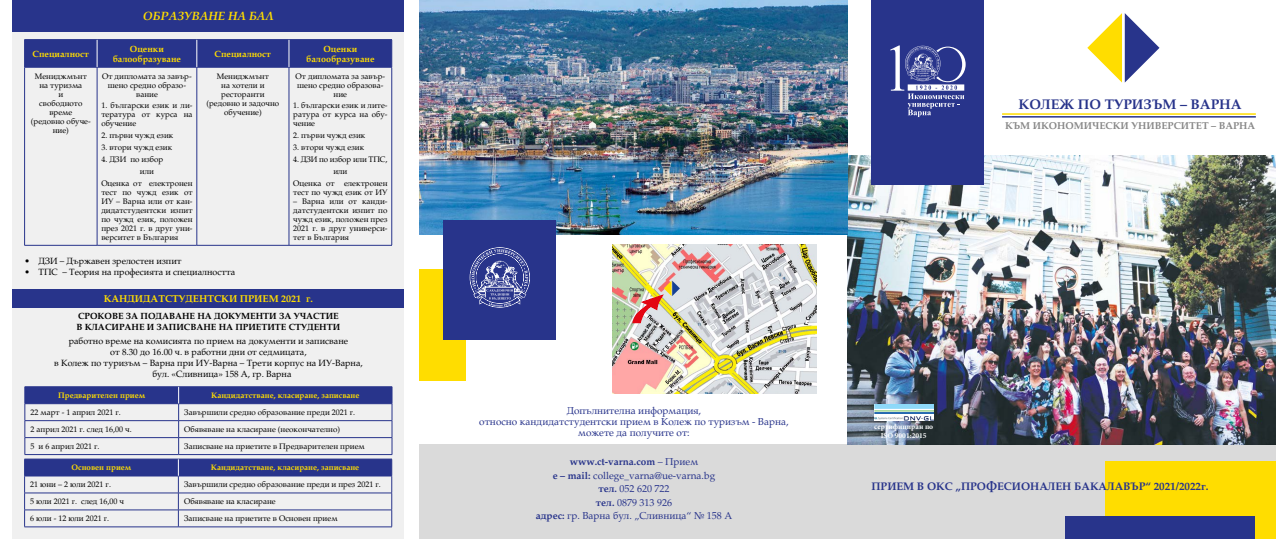
<style>
.page{position:relative;width:1276px;height:539px;background:#fff}
.page>*{position:absolute;margin:0;border:0;box-sizing:border-box;transform-origin:0 0}
.t1{font:700 14px "SP Palatine ML";color:#28348b}
.t2{font:italic 700 12px "SP Palatine ML";color:#fd0}
.t3{font:700 11px "SP Palatine ML";color:#28348b}
.t4{font:10px/13.4px "SP Palatine ML";color:#28348b;text-align:center}
.t5{font:700 10px "SP Palatine ML";color:#878787}
.t6{font:700 10px "SP Palatine ML";color:#fd0}
.t7{font:9px "SP Palatine ML";color:#000}
.t8{font:700 9px/11px "SP Palatine ML";color:#000}
.t9{font:700 9px/10px "SP Palatine ML";color:#fd0;text-align:center}
.t10{font:8px/9px "SP Palatine ML";color:#000;text-align:center}
.t11{font:700 8px "SP Palatine ML";color:#fd0}
.t12{font:700 7.5px/8px "Minion Pro";color:#fff;text-align:center}
.s1{font-weight:700}
</style>
<div class="page">
<div style="left:13px;top:31px;width:391px;height:508px;background:#f0f0f0"></div>
<div style="left:13px;top:0;width:391px;height:31px;background:#28348b"></div>
<div style="left:13px;top:289px;width:391px;height:19px;background:#28348b"></div>
<div style="left:420px;top:444px;width:856px;height:95px;background:#dadada"></div>
<hr style="left:24px;top:39px;width:73px;height:1px;background:#28348b">
<hr style="left:97px;top:39px;width:100px;height:1px;background:#28348b">
<hr style="left:197px;top:39px;width:92px;height:1px;background:#28348b">
<hr style="left:289px;top:39px;width:103px;height:1px;background:#28348b">
<hr style="left:24px;top:67px;width:73px;height:1px;background:#28348b">
<hr style="left:24px;top:67px;width:1px;height:178px;background:#28348b">
<hr style="left:97px;top:67px;width:100px;height:1px;background:#28348b">
<hr style="left:97px;top:67px;width:1px;height:178px;background:#28348b">
<hr style="left:197px;top:67px;width:92px;height:1px;background:#28348b">
<hr style="left:197px;top:67px;width:1px;height:178px;background:#28348b">
<hr style="left:289px;top:67px;width:103px;height:1px;background:#28348b">
<hr style="left:289px;top:67px;width:1px;height:178px;background:#28348b">
<hr style="left:391px;top:67px;width:1px;height:178px;background:#28348b">
<hr style="left:24px;top:245px;width:73px;height:1px;background:#28348b">
<hr style="left:97px;top:245px;width:100px;height:1px;background:#28348b">
<hr style="left:197px;top:245px;width:92px;height:1px;background:#28348b">
<hr style="left:289px;top:245px;width:103px;height:1px;background:#28348b">
<div style="left:24px;top:40px;width:368px;height:27px;background:#28348b"></div>
<hr style="left:24px;top:526px;width:154px;height:1px;background:#28348b">
<hr style="left:178px;top:526px;width:214px;height:1px;background:#28348b">
<svg style="left:24px;top:386px;width:369px;height:140px"></svg>
<div style="left:1106px;top:461px;width:170px;height:78px;background:#fd0"></div>
<div style="left:420px;top:269px;width:46px;height:112px;background:#fd0"></div>
<div style="left:1064px;top:516px;width:190px;height:23px;background:#28348b"></div>
<img style="left:848px;top:155px;width:428px;height:289px">
<img style="left:420px;top:0;width:428px;height:234px">
<div style="left:871px;top:0;width:113px;height:184px;background:#28348b"></div>
<div style="left:443px;top:221px;width:113px;height:119px;background:#28348b"></div>
<svg style="left:890px;top:45px;width:75px;height:72px"></svg>
<svg style="left:470px;top:247px;width:60px;height:60px"></svg>
<svg style="left:1087px;top:13px;width:72px;height:70px"></svg>
<img style="left:874px;top:404px;width:59px;height:16px">
<img style="left:612px;top:244px;width:204px;height:150px">
<svg style="left:632px;top:280px;width:48px;height:43px;background:#d2b08f"></svg>
<hr style="left:1002px;top:113px;width:253px;height:2px;background:#fd0">
<hr style="left:1002px;top:116px;width:253px;height:2px;background:#28348b">
<h2 class="t2" style="left:143px;top:7px;width:133px">ОБРАЗУВАНЕ НА БАЛ</h2>
<p class="t9" style="left:33px;top:48px;width:58px">Специалност</p>
<p class="t9" style="left:113px;top:43px;width:70px">Оценки балообразуване</p>
<p class="t9" style="left:215px;top:48px;width:58px">Специалност</p>
<p class="t9" style="left:306px;top:43px;width:70px">Оценки балообразуване</p>
<p class="t10" style="left:31px;top:71px;width:61px">Мениджмънт на туризма<br>и<br>свободното време<br>(редовно обуче&shy;ние)</p>
<p class="t10" style="left:102px;top:71px;width:91px">От дипломата за завър&shy;шено средно образо&shy;вание</p>
<p class="t10" style="left:206px;top:71px;width:74px">Мениджмънт<br>на хотели и ресторанти (редовно и задочно обучение)</p>
<p class="t10" style="left:295px;top:71px;width:91px">От дипломата за завър&shy;шено средно образова&shy;ние</p>
<p class="t10" style="left:293px;top:101px;width:96px;text-align:justify">1. български език и лите&shy;ратура от курса на обу&shy;чение</p>
<p class="t10" style="left:293px;top:131px;width:74px">2. първи чужд език</p>
<p class="t10" style="left:293px;top:142px;width:72px">3. втори чужд език</p>
<p class="t10" style="left:293px;top:153px;width:96px;line-height:11.8px">4. ДЗИ по избор или ТПС, или<br>Оценка от електронен</p>
<p class="t10" style="left:293px;top:187px;width:96px">тест по чужд език от ИУ</p>
<p class="t10" style="left:293px;top:196px;width:96px;text-align:justify">– Варна или от канди&shy;датстудентски изпит по чужд език, положен през 2021 г. в друг универси&shy;тет в България</p>
<p class="t10" style="left:101px;top:101px;width:93px;text-align:justify">1. български език и ли&shy;тература от курса на обучение</p>
<p class="t10" style="left:101px;top:131px;width:74px">2. първи чужд език</p>
<p class="t10" style="left:101px;top:142px;width:72px">3. втори чужд език</p>
<p class="t10" style="left:101px;top:154px;width:63px">4. ДЗИ по избор</p>
<p class="t10" style="left:140px;top:166px;width:16px">или</p>
<p class="t10" style="left:101px;top:178px;width:93px">Оценка от електронен</p>
<p class="t10" style="left:101px;top:187px;width:93px;text-align:justify">тест по чужд език от ИУ – Варна или от кан&shy;дидатстудентски изпит по чужд език, положен през 2021 г. в друг уни&shy;верситет в България</p>
<p class="t7" style="left:24px;top:254px;width:159px">• ДЗИ – Държавен зрелостен изпит</p>
<p class="t7" style="left:24px;top:265px;width:213px">• ТПС – Теория на професията и специалността</p>
<p class="t6" style="left:104px;top:292px;width:211px">КАНДИДАТСТУДЕНТСКИ ПРИЕМ 2021 г.</p>
<p class="t8" style="left:77px;top:310px;width:265px">СРОКОВЕ ЗА ПОДАВАНЕ НА ДОКУМЕНТИ ЗА УЧАСТИЕ<br>В КЛАСИРАНЕ И ЗАПИСВАНЕ НА ПРИЕТИТЕ СТУДЕНТИ</p>
<p class="t7" style="left:69px;top:334px;width:281px">работно време на комисията по прием на документи и записване</p>
<p class="t7" style="left:110px;top:345px;width:198px">от 8.30 до 16.00 ч. в работни дни от седмицата,</p>
<p class="t7" style="left:54px;top:356px;width:310px">в Колеж по туризъм – Варна при ИУ-Варна – Трети корпус на ИУ-Варна,</p>
<p class="t7" style="left:152px;top:367px;width:141px">бул. «Сливница» 158 А, гр. Варна</p>
<p class="t11" style="left:58px;top:389px;width:89px">Предварителен прием</p>
<p class="t11" style="left:211px;top:389px;width:150px">Кандидатстване, класиране, записване</p>
<p class="t10" style="left:31px;top:407px;width:92px">22 март - 1 април 2021 г.</p>
<p class="t10" style="left:184px;top:407px;width:172px">Завършили средно образование преди 2021 г.</p>
<p class="t10" style="left:31px;top:424px;width:103px">2 април 2021 г. след 16,00 ч.</p>
<p class="t10" style="left:184px;top:424px;width:157px">Обявяване на класиране (неокончателно)</p>
<p class="t10" style="left:31px;top:441px;width:71px">5 и 6 април 2021 г.</p>
<p class="t10" style="left:184px;top:441px;width:182px">Записване на приетите в Предварителен прием</p>
<p class="t11" style="left:71px;top:462px;width:61px">Основен прием</p>
<p class="t11" style="left:211px;top:462px;width:150px">Кандидатстване, класиране, записване</p>
<p class="t10" style="left:30px;top:479px;width:82px">21 юни – 2 юли 2021 г.</p>
<p class="t10" style="left:184px;top:479px;width:198px">Завършили средно образование преди и през 2021 г.</p>
<p class="t10" style="left:30px;top:496px;width:95px">5 юли 2021 г. след 16,00 ч</p>
<p class="t10" style="left:184px;top:496px;width:93px">Обявяване на класиране</p>
<p class="t10" style="left:30px;top:513px;width:80px">6 юли - 12 юли 2021 г.</p>
<p class="t10" style="left:184px;top:513px;width:155px">Записване на приетите в Основен прием</p>
<h1 class="t1" style="left:1018px;top:94px;width:225px">КОЛЕЖ ПО ТУРИЗЪМ – ВАРНА</h1>
<p class="t5" style="left:1005px;top:118px;width:252px">КЪМ ИКОНОМИЧЕСКИ УНИВЕРСИТЕТ – ВАРНА</p>
<p class="t4" style="left:479px;top:405px;width:311px;line-height:11px">Допълнителна информация,<br>относно кандидатстудентски прием в Колеж по туризъм - Варна, можете да получите от:</p>
<p class="t4" style="left:536px;top:455px;width:198px"><span class="s1">www.ct-varna.com</span> – Прием<br><span class="s1">e – mail:</span> college_varna@ue-varna.bg<br><span class="s1">тел.</span> 052 620 722<br><span class="s1">тел.</span> 0879 313 926<br><span class="s1">адрес:</span> гр. Варна бул. „Сливница“ № 158 А</p>
<p class="t12" style="left:874px;top:423px;width:60px">сертифициран по<br>ISO 9001:2015</p>
<h3 class="t3" style="left:871px;top:478px;width:339px">ПРИЕМ В ОКС „ПРОФЕСИОНАЛЕН БАКАЛАВЪР“ 2021/2022г.</h3>
</div>
